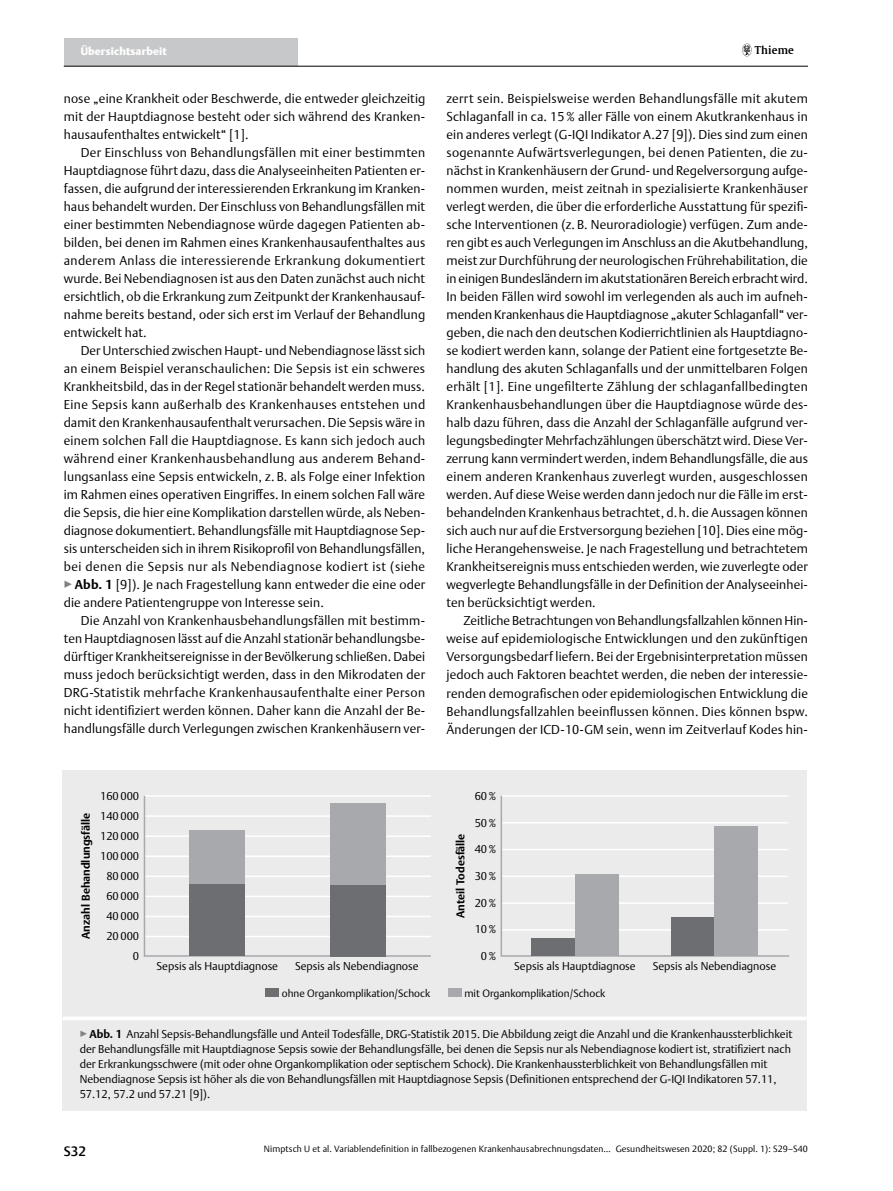
<style>
.page{position:relative;width:893px;height:1191px;background:#fff}
.page>*{position:absolute;margin:0;border:0;box-sizing:border-box;transform-origin:0 0}
.t1{font:500 13.5px "Thieme Argo 2011";color:#000}
.t2{font:300 12.75px/18px "Thieme Argo 2011";letter-spacing:.01em;color:#000;text-align:justify}
.t3{font:300 11.25px/20px "Thieme Argo 2011";color:#000;text-align:right}
.t4{font:700 11.25px "Thieme Argo 2011";color:#000}
.t5{font:900 10.8px "Thieme Argo 2011";letter-spacing:.01em;color:#fff}
.t6{font:600 10.8px "Thieme Gulliver 2011";letter-spacing:.01em;color:#000}
.t7{font:300 10.5px "Thieme Argo 2011";color:#000}
.t8{font:300 9px "Thieme Argo 2011";letter-spacing:.01em;color:#000}
.s1{color:#808285}
.s2{font-weight:700}
</style>
<div class="page">
<div style="left:64px;top:38px;width:234px;height:28px;background:#c7c8ca"></div>
<hr style="left:64px;top:66px;width:744px;height:1px;background:#000">
<svg style="left:742px;top:44px;width:9px;height:12px"></svg>
<div style="left:63px;top:770px;width:744px;height:246px;background:#ebebec"></div>
<svg style="left:143px;top:795px;width:288px;height:162px"></svg>
<div style="left:190px;top:883px;width:55px;height:73px;background:#6d6e71"></div>
<div style="left:190px;top:829px;width:55px;height:54px;background:#a7a9ac"></div>
<div style="left:331px;top:885px;width:55px;height:71px;background:#6d6e71"></div>
<div style="left:331px;top:803px;width:55px;height:82px;background:#a7a9ac"></div>
<svg style="left:500px;top:795px;width:290px;height:162px"></svg>
<div style="left:531px;top:938px;width:44px;height:18px;background:#6d6e71"></div>
<div style="left:575px;top:874px;width:43px;height:82px;background:#a7a9ac"></div>
<div style="left:671px;top:917px;width:43px;height:39px;background:#6d6e71"></div>
<div style="left:714px;top:826px;width:44px;height:130px;background:#a7a9ac"></div>
<div style="left:265px;top:988px;width:13px;height:8px;background:#6d6e71"></div>
<div style="left:448px;top:988px;width:13px;height:8px;background:#a7a9ac"></div>
<div style="left:63px;top:1016px;width:744px;height:95px;background:#ebebec"></div>
<hr style="left:63px;top:1016px;width:744px;height:4px;background:#fff">
<p class="t5" style="left:81px;top:44px;width:88px">Übersichtsarbeit</p>
<p class="t6" style="left:755px;top:42px;width:40px">Thieme</p>
<p class="t2" style="left:64px;top:89px;width:363px">nose „eine Krankheit oder Beschwerde, die entweder gleichzeitig mit der Hauptdiagnose besteht oder sich während des Kranken&shy;hausaufenthaltes entwickelt“ [1].</p>
<p class="t2" style="left:64px;top:143px;width:363px;text-indent:17px">Der Einschluss von Behandlungsfällen mit einer bestimmten Hauptdiagnose führt dazu, dass die Analyseeinheiten Patienten er&shy;fassen, die aufgrund der interessierenden Erkrankung im Kranken&shy;haus behandelt wurden. Der Einschluss von Behandlungsfällen mit einer bestimmten Nebendiagnose würde dagegen Patienten ab&shy;bilden, bei denen im Rahmen eines Krankenhausaufenthaltes aus anderem Anlass die interessierende Erkrankung dokumentiert wurde. Bei Nebendiagnosen ist aus den Daten zunächst auch nicht ersichtlich, ob die Erkrankung zum Zeitpunkt der Krankenhausauf&shy;nahme bereits bestand, oder sich erst im Verlauf der Behandlung entwickelt hat.</p>
<p class="t2" style="left:64px;top:341px;width:363px;text-indent:17px">Der Unterschied zwischen Haupt- und Nebendiagnose lässt sich an einem Beispiel veranschaulichen: Die Sepsis ist ein schweres Krankheitsbild, das in der Regel stationär behandelt werden muss.<br>Eine Sepsis kann außerhalb des Krankenhauses entstehen und damit den Krankenhausaufenthalt verursachen. Die Sepsis wäre in einem solchen Fall die Hauptdiagnose. Es kann sich jedoch auch während einer Krankenhausbehandlung aus anderem Behand&shy;lungsanlass eine Sepsis entwickeln, z. B. als Folge einer Infektion im Rahmen eines operativen Eingriffes. In einem solchen Fall wäre die Sepsis, die hier eine Komplikation darstellen würde, als Neben&shy;diagnose dokumentiert. Behandlungsfälle mit Hauptdiagnose Sep&shy;sis unterscheiden sich in ihrem Risikoprofil von Behandlungsfällen, bei denen die Sepsis nur als Nebendiagnose kodiert ist (siehe <span class="s1">▶</span><span class="s2">Abb. 1</span> [9]). Je nach Fragestellung kann entweder die eine oder die andere Patientengruppe von Interesse sein.</p>
<p class="t2" style="left:64px;top:611px;width:363px;text-indent:17px">Die Anzahl von Krankenhausbehandlungsfällen mit bestimm&shy;ten Hauptdiagnosen lässt auf die Anzahl stationär behandlungsbe&shy;dürftiger Krankheitsereignisse in der Bevölkerung schließen. Dabei muss jedoch berücksichtigt werden, dass in den Mikrodaten der DRG-Statistik mehrfache Krankenhausaufenthalte einer Person nicht identifiziert werden können. Daher kann die Anzahl der Be&shy;handlungsfälle durch Verlegungen zwischen Krankenhäusern ver-</p>
<p class="t2" style="left:446px;top:89px;width:363px">zerrt sein. Beispielsweise werden Behandlungsfälle mit akutem Schlaganfall in ca. 15% aller Fälle von einem Akutkrankenhaus in ein anderes verlegt (G-IQI Indikator A.27 [9]). Dies sind zum einen sogenannte Aufwärtsverlegungen, bei denen Patienten, die zu&shy;nächst in Krankenhäusern der Grund- und Regelversorgung aufge&shy;nommen wurden, meist zeitnah in spezialisierte Krankenhäuser verlegt werden, die über die erforderliche Ausstattung für spezifi&shy;sche Interventionen (z. B. Neuroradiologie) verfügen. Zum ande&shy;ren gibt es auch Verlegungen im Anschluss an die Akutbehandlung, meist zur Durchführung der neurologischen Frührehabilitation, die in einigen Bundesländern im akutstationären Bereich erbracht wird.<br>In beiden Fällen wird sowohl im verlegenden als auch im aufneh&shy;menden Krankenhaus die Hauptdiagnose „akuter Schlaganfall“ ver&shy;geben, die nach den deutschen Kodierrichtlinien als Hauptdiagno&shy;se kodiert werden kann, solange der Patient eine fortgesetzte Be&shy;handlung des akuten Schlaganfalls und der unmittelbaren Folgen erhält [1]. Eine ungefilterte Zählung der schlaganfallbedingten Krankenhausbehandlungen über die Hauptdiagnose würde des&shy;halb dazu führen, dass die Anzahl der Schlaganfälle aufgrund ver&shy;legungsbedingter Mehrfachzählungen überschätzt wird. Diese Ver&shy;zerrung kann vermindert werden, indem Behandlungsfälle, die aus einem anderen Krankenhaus zuverlegt wurden, ausgeschlossen werden. Auf diese Weise werden dann jedoch nur die Fälle im erst&shy;behandelnden Krankenhaus betrachtet, d.h. die Aussagen können sich auch nur auf die Erstversorgung beziehen [10]. Dies eine mög&shy;liche Herangehensweise. Je nach Fragestellung und betrachtetem Krankheitsereignis muss entschieden werden, wie zuverlegte oder wegverlegte Behandlungsfälle in der Definition der Analyseeinhei&shy;ten berücksichtigt werden.</p>
<p class="t2" style="left:446px;top:611px;width:363px;text-indent:17px">Zeitliche Betrachtungen von Behandlungsfallzahlen können Hin&shy;weise auf epidemiologische Entwicklungen und den zukünftigen Versorgungsbedarf liefern. Bei der Ergebnisinterpretation müssen jedoch auch Faktoren beachtet werden, die neben der interessie&shy;renden demografischen oder epidemiologischen Entwicklung die Behandlungsfallzahlen beeinflussen können. Dies können bspw.<br>Änderungen der ICD-10-GM sein, wenn im Zeitverlauf Kodes hin-</p>
<p class="t4" style="left:78px;top:939px;width:128px;rotate:-90deg">Anzahl Behandlungsfälle</p>
<p class="t3" style="left:100px;top:785px;width:41px">160 000<br>140 000<br>120 000<br>100 000<br>80 000<br>60 000<br>40 000<br>20 000<br>0</p>
<p class="t3" style="left:157px;top:956px;width:123px">Sepsis als Hauptdiagnose</p>
<p class="t3" style="left:295px;top:956px;width:125px">Sepsis als Nebendiagnose</p>
<p class="t4" style="left:453px;top:918px;width:86px;rotate:-90deg">Anteil Todesfälle</p>
<p class="t3" style="left:475px;top:785px;width:23px">60 %</p>
<p class="t3" style="left:475px;top:812px;width:23px">50 %</p>
<p class="t3" style="left:475px;top:839px;width:23px">40 %</p>
<p class="t3" style="left:475px;top:865px;width:23px">30 %</p>
<p class="t3" style="left:475px;top:892px;width:23px">20 %</p>
<p class="t3" style="left:475px;top:919px;width:23px">10 %</p>
<p class="t3" style="left:481px;top:945px;width:17px">0 %</p>
<p class="t3" style="left:514px;top:956px;width:123px">Sepsis als Hauptdiagnose</p>
<p class="t3" style="left:653px;top:956px;width:125px">Sepsis als Nebendiagnose</p>
<p class="t7" style="left:282px;top:986px;width:150px">ohne Organkomplikation/Schock</p>
<p class="t7" style="left:464px;top:986px;width:143px">mit Organkomplikation/Schock</p>
<p class="t3" style="left:80px;top:1026px;width:714px;line-height:15px;text-align:left"><span class="s1">▶</span><span class="s2">Abb. 1</span> Anzahl Sepsis-Behandlungsfälle und Anteil Todesfälle, DRG-Statistik 2015. Die Abbildung zeigt die Anzahl und die Krankenhaussterblichkeit der Behandlungsfälle mit Hauptdiagnose Sepsis sowie der Behandlungsfälle, bei denen die Sepsis nur als Nebendiagnose kodiert ist, stratifiziert nach der Erkrankungsschwere (mit oder ohne Organkomplikation oder septischem Schock). Die Krankenhaussterblichkeit von Behandlungsfällen mit Nebendiagnose Sepsis ist höher als die von Behandlungsfällen mit Hauptdiagnose Sepsis (Definitionen entsprechend der G-IQI Indikatoren 57.11, 57.12, 57.2 und 57.21 [9]).</p>
<p class="t1" style="left:64px;top:1142px;width:24px">S32</p>
<p class="t8" style="left:264px;top:1143px;width:545px">Nimptsch U et al. Variablendefinition in fallbezogenen Krankenhausabrechnungsdaten… Gesundheitswesen 2020; 82 (Suppl. 1): S29–S40</p>
</div>
